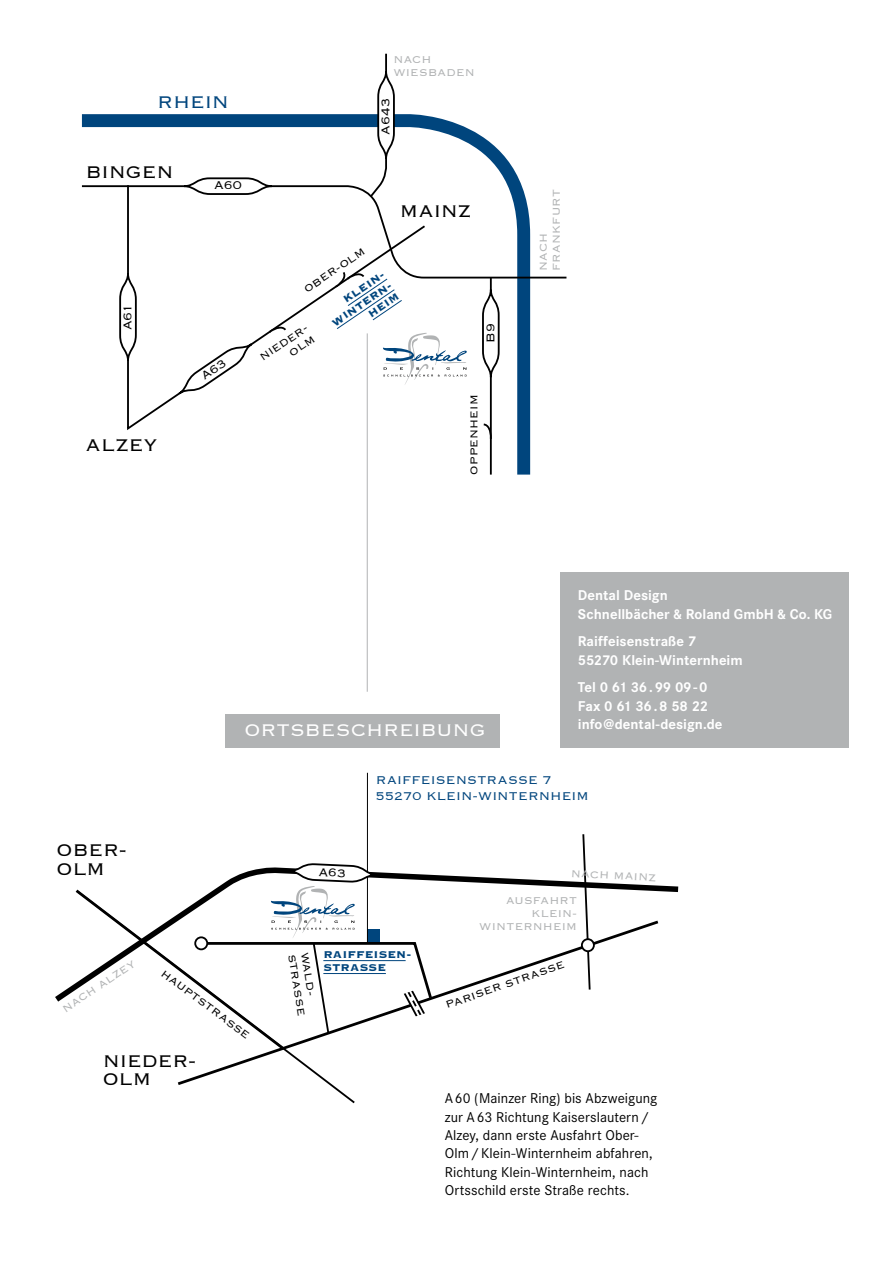
<style>
.page{position:relative;width:893px;height:1263px;background:#fff}
.page>*{position:absolute;margin:0;border:0;box-sizing:border-box;transform-origin:0 0}
.t1{font:300 22.2px/18.5px "Copperplate";color:#000}
.t2{font:300 22.2px "Copperplate";letter-spacing:-.005em;color:#fff}
.t3{font:300 22.2px "Copperplate";letter-spacing:-.01em;color:#00457d}
.t4{font:14.7px/18.5px "Corporate S";letter-spacing:.005em;color:#000}
.t5{font:700 14.7px/18.5px "Corporate S";color:#fff}
.t6{font:300 14.7px/15.8px "Copperplate";letter-spacing:.005em;color:#00457d}
.t7{font:300 14.7px "Copperplate";letter-spacing:-.015em;color:#000}
.t8{font:300 12.9px/12.9px "Copperplate";letter-spacing:.015em;color:#b1b3b4}
.t9{font:300 12.9px/12.9px "Copperplate";letter-spacing:.01em;color:#000;text-align:right}
.t10{font:700 12.9px/12.9px "Copperplate";letter-spacing:.01em;color:#00457d}
</style>
<div class="page">
<svg style="left:81px;top:114px;width:450px;height:373px"></svg>
<svg style="left:126px;top:183px;width:301px;height:249px"></svg>
<svg style="left:81px;top:184px;width:486px;height:95px"></svg>
<hr style="left:490px;top:278px;width:2px;height:197px;background:#000">
<div style="left:225px;top:714px;width:275px;height:34px;background:#b1b3b4"></div>
<hr style="left:367px;top:333px;width:1px;height:359px;background:#b1b3b4">
<svg style="left:55px;top:875px;width:624px;height:127px"></svg>
<svg style="left:445px;top:918px;width:216px;height:84px"></svg>
<svg style="left:177px;top:1052px;width:178px;height:52px"></svg>
<hr style="left:367px;top:773px;width:1px;height:170px;background:#000">
<svg style="left:482px;top:422px;width:11px;height:19px"></svg>
<svg style="left:267px;top:326px;width:21px;height:9px"></svg>
<svg style="left:581px;top:834px;width:11px;height:157px"></svg>
<div style="left:582px;top:939px;width:12px;height:12px;background:#fff;border-radius:50%"></div>
<div style="left:581px;top:938px;width:14px;height:14px;border:2px solid #000;border-radius:50%"></div>
<svg style="left:333px;top:270px;width:134px;height:115px"></svg>
<div style="left:561px;top:573px;width:288px;height:175px;background:#b1b3b4"></div>
<svg style="left:182px;top:176px;width:92px;height:20px"></svg>
<svg style="left:481px;top:288px;width:19px;height:91px"></svg>
<svg style="left:118px;top:271px;width:20px;height:92px"></svg>
<svg style="left:368px;top:53px;width:28px;height:146px"></svg>
<svg style="left:177px;top:342px;width:77px;height:54px"></svg>
<svg style="left:73px;top:863px;width:372px;height:189px"></svg>
<h1 class="t3" style="left:157px;top:87px;width:73px">RHEIN</h1>
<h1 class="t1" style="left:86px;top:161px;width:89px">BINGEN</h1>
<p class="t7" style="left:214px;top:176px;width:29px">A60</p>
<p class="t7" style="left:118px;top:330px;width:28px;rotate:-90deg">A61</p>
<h1 class="t1" style="left:86px;top:434px;width:73px">ALZEY</h1>
<p class="t8" style="left:393px;top:53px;width:83px">NACH<br>WIESBADEN</p>
<p class="t7" style="left:376px;top:135px;width:38px;rotate:-90deg">A643</p>
<h1 class="t1" style="left:400px;top:200px;width:73px">MAINZ</h1>
<p class="t9" style="left:301px;top:284px;width:73px;rotate:-34deg">OBER-OLM</p>
<p class="t10" style="left:322px;top:307px;width:73px;text-align:right;rotate:-34deg">KLEIN-<br>WINTERN-<br>HEIM</p>
<p class="t9" style="left:257px;top:352px;width:59px;rotate:-34deg">NIEDER-<br>OLM</p>
<p class="t7" style="left:481px;top:343px;width:21px;rotate:-90deg">B9</p>
<p class="t9" style="left:467px;top:475px;width:81px;rotate:-90deg">OPPENHEIM</p>
<p class="t8" style="left:536px;top:271px;width:83px;rotate:-90deg">NACH<br>FRANKFURT</p>
<h1 class="t2" style="left:245px;top:715px;width:243px">ORTSBESCHREIBUNG</h1>
<p class="t5" style="left:578px;top:586px;width:256px">Dental Design<br>Schnellbächer &amp; Roland GmbH &amp; Co. KG</p>
<p class="t5" style="left:578px;top:632px;width:166px">Raiffeisenstraße 7<br>55270 Klein-Winternheim</p>
<p class="t5" style="left:578px;top:678px;width:146px">Tel 0 61 36.99 09-0<br>Fax 0 61 36.8 58 22 info@dental-design.de</p>
<h1 class="t1" style="left:57px;top:840px;width:71px">OBER-<br>OLM</h1>
<p class="t8" style="left:60px;top:1004px;width:87px;rotate:-34deg">NACH ALZEY</p>
<p class="t9" style="left:167px;top:966px;width:109px;rotate:37deg">HAUPTSTRASSE</p>
<h1 class="t1" style="left:103px;top:1050px;width:94px">NIEDER-<br>OLM</h1>
<p class="t6" style="left:376px;top:771px;width:214px">RAIFFEISENSTRASSE 7<br>55270 KLEIN-WINTERNHEIM</p>
<p class="t9" style="left:312px;top:951px;width:48px;rotate:81deg">WALD-</p>
<p class="t9" style="left:299px;top:953px;width:64px;rotate:81deg">STRASSE</p>
<p class="t10" style="left:323px;top:947px;width:89px">RAIFFEISEN-<br>STRASSE</p>
<p class="t8" style="left:571px;top:866px;width:87px;rotate:3deg">NACH MAINZ</p>
<p class="t8" style="left:479px;top:893px;width:99px;text-align:right">AUSFAHRT<br>KLEIN-<br>WINTERNHEIM</p>
<p class="t9" style="left:444px;top:998px;width:126px;rotate:-19deg">PARISER STRASSE</p>
<p class="t4" style="left:445px;top:1089px;width:214px">A 60 (Mainzer Ring) bis Abzweigung zur A 63 Richtung Kaiserslautern / Alzey, dann erste Ausfahrt Ober-Olm / Klein-Winternheim abfahren, Richtung Klein-Winternheim, nach Ortsschild erste Straße rechts.</p>
</div>
